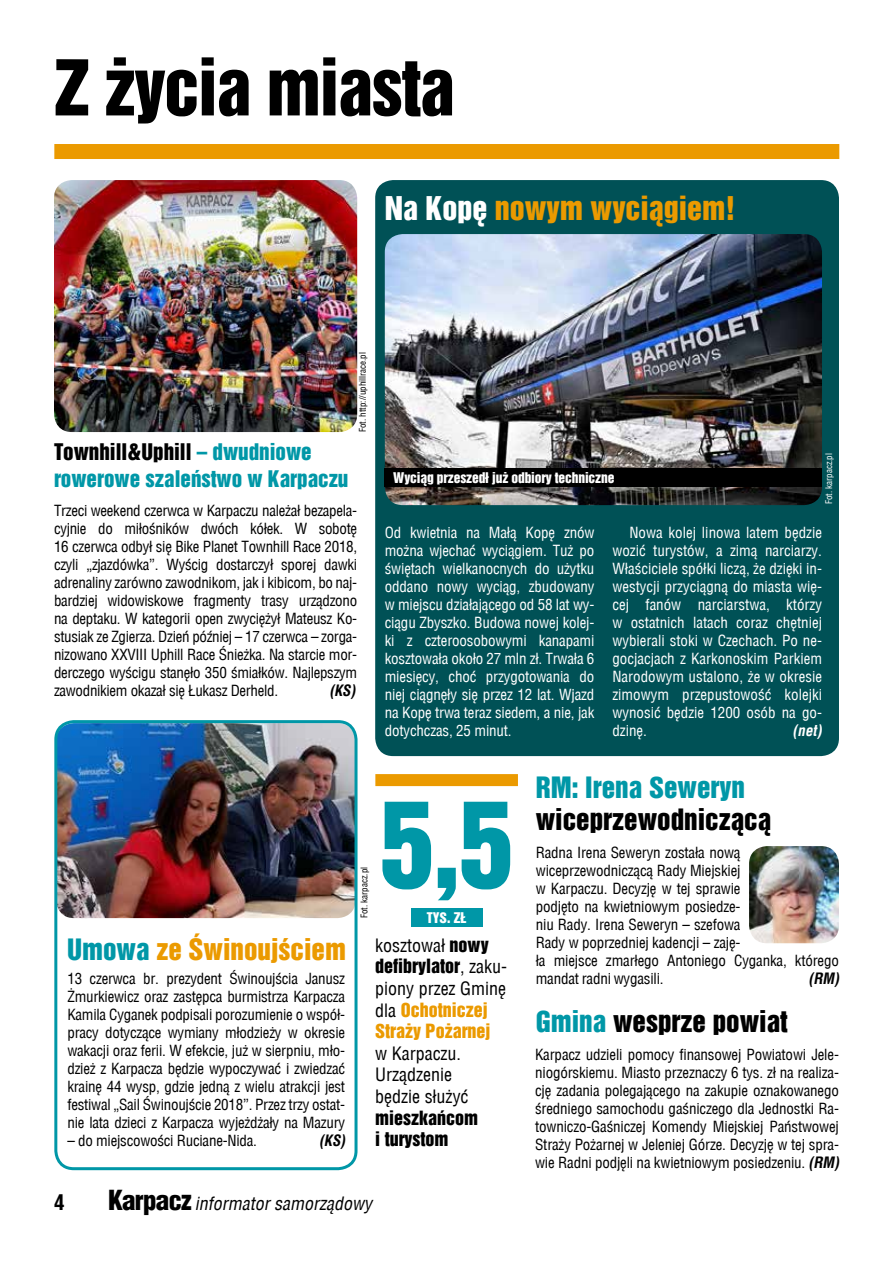
<style>
.page{position:relative;width:893px;height:1263px;background:#fff}
.page>*{position:absolute;margin:0;border:0;box-sizing:border-box;transform-origin:0 0}
.t1{font:109.5px "Switzerland Inserat";color:#0097a7}
.t2{font:70.2px "Switzerland Inserat";letter-spacing:-.02em;color:#000}
.t3{font:30px "Switzerland Inserat";color:#eb9a00}
.t4{font:27px "Switzerland Inserat";color:#000}
.t5{font:27px "Switzerland Inserat";color:#eb9a00}
.t6{font:27px "Switzerland Inserat";color:#0097a7}
.t7{font:21px/27px "Switzerland Inserat";color:#0097a7}
.t8{font:700 21px "Switzerland Condensed";color:#000}
.t9{font:18px/21.6px "Switzerland Condensed";color:#000}
.t10{font:18px/21.6px "Switzerland Inserat";color:#000}
.t11{font:italic 18px "Switzerland Condensed";color:#000}
.t12{font:18px/21.6px "Switzerland Inserat";color:#eb9a00}
.t13{font:15px/18px "Switzerland Condensed";letter-spacing:-.01em;color:#000;text-align:justify}
.t14{font:15px/18px "Switzerland Condensed";letter-spacing:-.005em;color:#fff;text-align:justify}
.t15{font:italic 700 15px "Switzerland Condensed";color:#000}
.t16{font:italic 700 15px "Switzerland Condensed";color:#fff}
.t17{font:13.5px "Switzerland Inserat";letter-spacing:-.01em;color:#fff}
.t18{font:9px "Switzerland Condensed";color:#000}
.t19{font:9px "Switzerland Condensed";color:#fff}
.s1{color:#fff}
.s2{color:#000}
.s3{color:#0097a7}
.s4{font-family:"Switzerland Inserat"}
.s5{font-family:"Switzerland Condensed"}
.s6{font-family:"Switzerland Condensed";color:#000}
.s7{font-family:"Switzerland Cond";font-weight:900;font-style:normal;font-size:27px}
.s8{font-weight:700;font-style:italic}
</style>
<div class="page">
<img style="left:58px;top:724px;width:296px;height:194px">
<div style="left:375px;top:180px;width:464px;height:576px;background:#005156;border-radius:18px"></div>
<img style="left:54px;top:180px;width:303px;height:252px">
<div style="left:375px;top:774px;width:143px;height:12px;background:#eb9a00"></div>
<div style="left:411px;top:908px;width:72px;height:18px;background:#0097a7"></div>
<div style="left:54px;top:144px;width:785px;height:15px;background:#eb9a00"></div>
<img style="left:385px;top:234px;width:437px;height:271px">
<div style="left:385px;top:468px;width:437px;height:18px;background:#000"></div>
<img style="left:749px;top:846px;width:90px;height:97px">
<div style="left:54px;top:720px;width:304px;height:450px;border:3px solid #0097a7;border-radius:18px"></div>
<h2 class="t2" style="left:54px;top:44px;width:402px">Z życia miasta</h2>
<h3 class="t3" style="left:385px;top:189px;width:352px"><span class="s1">Na Kopę</span> nowym wyciągiem!</h3>
<h3 class="t7" style="left:54px;top:438px;width:296px"><span class="s2">Townhill&amp;Uphill</span> – dwudniowe rowerowe szaleństwo w Karpaczu</h3>
<p class="t18" style="left:357px;top:432px;width:81px;rotate:-90deg">Fot. http://uphillrace.pl</p>
<p class="t13" style="left:54px;top:501px;width:305px">Trzeci weekend czerwca w Karpaczu należał bezapela&shy;cyjnie do miłośników dwóch kółek. W sobotę 16 czerwca odbył się Bike Planet Townhill Race 2018, czyli „zjazdówka”. Wyścig dostarczył sporej dawki adrenaliny zarówno zawodnikom, jak i kibicom, bo naj&shy;bardziej widowiskowe fragmenty trasy urządzono na deptaku. W kategorii open zwyciężył Mateusz Ko&shy;stusiak ze Zgierza. Dzień później – 17 czerwca – zorga&shy;nizowano XXVIII Uphill Race Śnieżka. Na starcie mor&shy;derczego wyścigu stanęło 350 śmiałków. Najlepszym zawodnikiem okazał się Łukasz Derheld.</p>
<p class="t15" style="left:330px;top:681px;width:27px">(KS)</p>
<p class="t17" style="left:393px;top:469px;width:223px">Wyciąg przeszedł już odbiory techniczne</p>
<p class="t19" style="left:823px;top:504px;width:53px;rotate:-90deg">Fot. karpacz.pl</p>
<p class="t14" style="left:385px;top:524px;width:211px">Od kwietnia na Małą Kopę znów można wjechać wyciągiem. Tuż po świętach wielkanocnych do użytku oddano nowy wyciąg, zbudowany w miejscu działającego od 58 lat wy&shy;ciągu Zbyszko. Budowa nowej kolej&shy;ki z czteroosobowymi kanapami kosztowała około 27 mln zł. Trwała 6 miesięcy, choć przygotowania do niej ciągnęły się przez 12 lat. Wjazd na Kopę trwa teraz siedem, a nie, jak dotychczas, 25 minut.</p>
<p class="t14" style="left:612px;top:524px;width:211px;text-indent:17px">Nowa kolej linowa latem będzie wozić turystów, a zimą narciarzy.<br>Właściciele spółki liczą, że dzięki in&shy;westycji przyciągną do miasta wię&shy;cej fanów narciarstwa, którzy w ostatnich latach coraz chętniej wybierali stoki w Czechach. Po ne&shy;gocjacjach z Karkonoskim Parkiem Narodowym ustalono, że w okresie zimowym przepustowość kolejki wynosić będzie 1200 osób na go&shy;dzinę.</p>
<p class="t16" style="left:793px;top:722px;width:31px">(net)</p>
<h3 class="t5" style="left:67px;top:932px;width:280px"><span class="s3">Umowa</span> ze Świnoujściem</h3>
<p class="t13" style="left:67px;top:969px;width:279px">13 czerwca br. prezydent Świnoujścia Janusz Żmurkiewicz oraz zastępca burmistrza Karpacza Kamila Cyganek podpisali porozumienie o współ&shy;pracy dotyczące wymiany młodzieży w okresie wakacji oraz ferii. W efekcie, już w sierpniu, mło&shy;dzież z Karpacza będzie wypoczywać i zwiedzać krainę 44 wysp, gdzie jedną z wielu atrakcji jest festiwal „Sail Świnoujście 2018”. Przez trzy ostat&shy;nie lata dzieci z Karpacza wyjeżdżały na Mazury</p>
<p class="t13" style="left:67px;top:1131px;width:191px">– do miejscowości Ruciane-Nida.</p>
<p class="t15" style="left:319px;top:1131px;width:27px">(KS)</p>
<h1 class="t1" style="left:380px;top:776px;width:135px">5,5</h1>
<p class="t9" style="left:375px;top:934px;width:115px">kosztował <span class="s4">nowy</span></p>
<p class="t10" style="left:375px;top:955px;width:133px">defibrylator<span class="s5">, zaku-</span></p>
<p class="t9" style="left:375px;top:978px;width:132px">piony przez Gminę</p>
<p class="t12" style="left:375px;top:999px;width:117px"><span class="s6">dla</span> Ochotniczej<br>Straży Pożarnej</p>
<p class="t9" style="left:375px;top:1042px;width:95px">w Karpaczu.<br>Urządzenie będzie służyć</p>
<p class="t10" style="left:375px;top:1107px;width:104px">mieszkańcom i turystom</p>
<p class="t18" style="left:359px;top:918px;width:53px;rotate:-90deg">Fot. karpacz.pl</p>
<p class="t17" style="left:427px;top:909px;width:41px">TYS. ZŁ</p>
<h3 class="t8" style="left:54px;top:1190px;width:12px">4</h3>
<p class="t11" style="left:108px;top:1193px;width:266px"><span class="s7">Karpacz</span> informator samorządowy</p>
<h3 class="t6" style="left:536px;top:770px;width:211px">RM: Irena Seweryn</h3>
<h3 class="t4" style="left:536px;top:803px;width:237px">wiceprzewodniczącą</h3>
<p class="t13" style="left:536px;top:843px;width:305px;text-align:left">Radna Irena Seweryn została nową wiceprzewodniczącą Rady Miejskiej<br>w Karpaczu. Decyzję w tej sprawie<br>podjęto na kwietniowym posiedze-<br>niu Rady. Irena Seweryn – szefowa<br>Rady w poprzedniej kadencji – zaję-<br>ła miejsce zmarłego Antoniego Cyganka, którego mandat radni wygasili.</p>
<p class="t15" style="left:809px;top:969px;width:32px">(RM)</p>
<h3 class="t4" style="left:536px;top:1004px;width:253px"><span class="s3">Gmina</span> wesprze powiat</h3>
<p class="t13" style="left:535px;top:1045px;width:305px">Karpacz udzieli pomocy finansowej Powiatowi Jele&shy;niogórskiemu. Miasto przeznaczy 6 tys. zł na realiza&shy;cję zadania polegającego na zakupie oznakowanego średniego samochodu gaśniczego dla Jednostki Ra&shy;towniczo-Gaśniczej Komendy Miejskiej Państwowej Straży Pożarnej w Jeleniej Górze. Decyzję w tej spra&shy;wie Radni podjęli na kwietniowym posiedzeniu. <span class="s8">(RM)</span></p>
</div>
